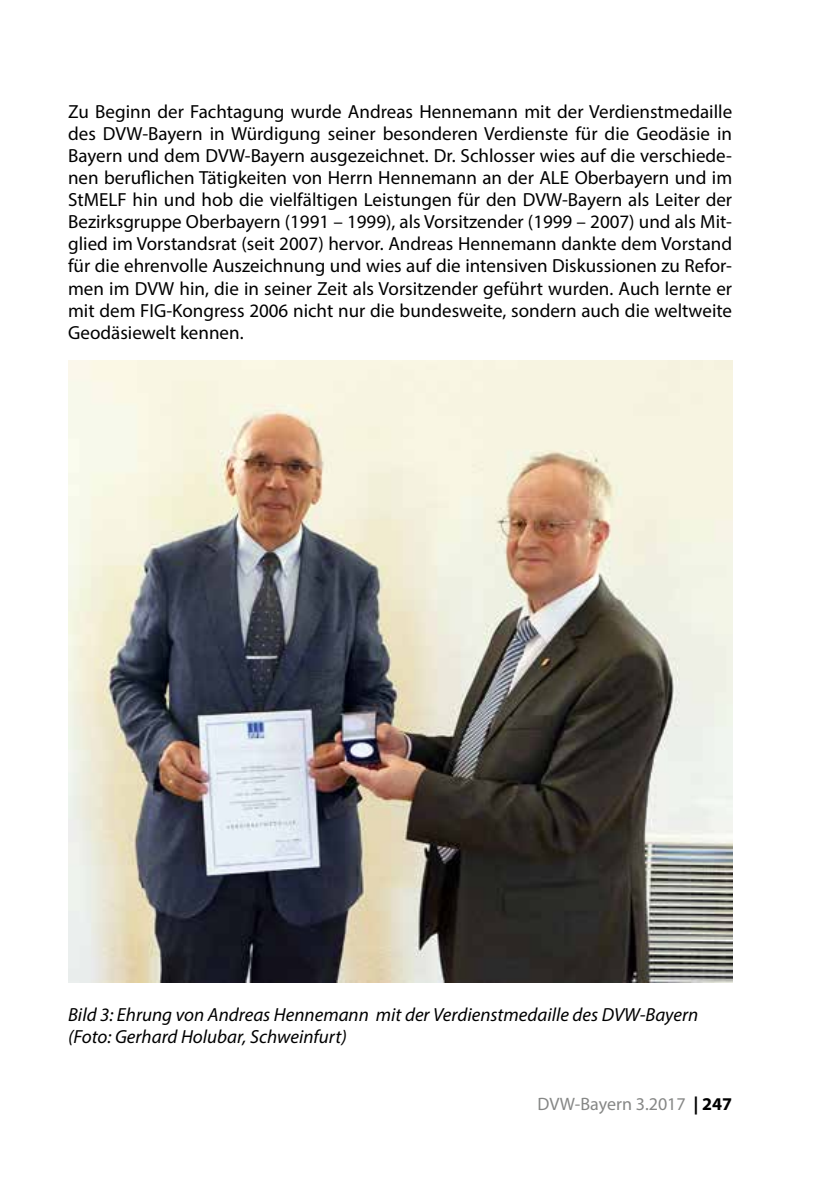
<style>
.page{position:relative;width:840px;height:1191px;background:#fff}
.page>*{position:absolute;margin:0;border:0;box-sizing:border-box;transform-origin:0 0}
.t1{font:19px/22px "Myriad Pro";color:#000;text-align:justify}
.t2{font:italic 19px/22px "Myriad Pro";color:#000}
.t3{font:18px "Myriad Pro";color:#868786}
.s1{font-weight:700;color:#000}
</style>
<div class="page">
<img style="left:68px;top:360px;width:663px;height:622px">
<p class="t1" style="left:68px;top:101px;width:665px">Zu Beginn der Fachtagung wurde Andreas Hennemann mit der Verdienstmedaille des DVW-Bayern in Würdigung seiner besonderen Verdienste für die Geodäsie in Bayern und dem DVW-Bayern ausgezeichnet. Dr. Schlosser wies auf die verschiede&shy;nen beruflichen Tätigkeiten von Herrn Hennemann an der ALE Oberbayern und im StMELF hin und hob die vielfältigen Leistungen für den DVW-Bayern als Leiter der Bezirksgruppe Oberbayern (1991 – 1999), als Vorsitzender (1999 – 2007) und als Mit&shy;glied im Vorstandsrat (seit 2007) hervor. Andreas Hennemann dankte dem Vorstand für die ehrenvolle Auszeichnung und wies auf die intensiven Diskussionen zu Refor&shy;men im DVW hin, die in seiner Zeit als Vorsitzender geführt wurden. Auch lernte er mit dem FIG-Kongress 2006 nicht nur die bundesweite, sondern auch die weltweite Geodäsiewelt kennen.</p>
<p class="t2" style="left:68px;top:1003px;width:631px">Bild 3: Ehrung von Andreas Hennemann mit der Verdienstmedaille des DVW-Bayern (Foto: Gerhard Holubar, Schweinfurt)</p>
<p class="t3" style="left:537px;top:1093px;width:196px">DVW-Bayern 3.2017 <span class="s1">| 247</span></p>
</div>
